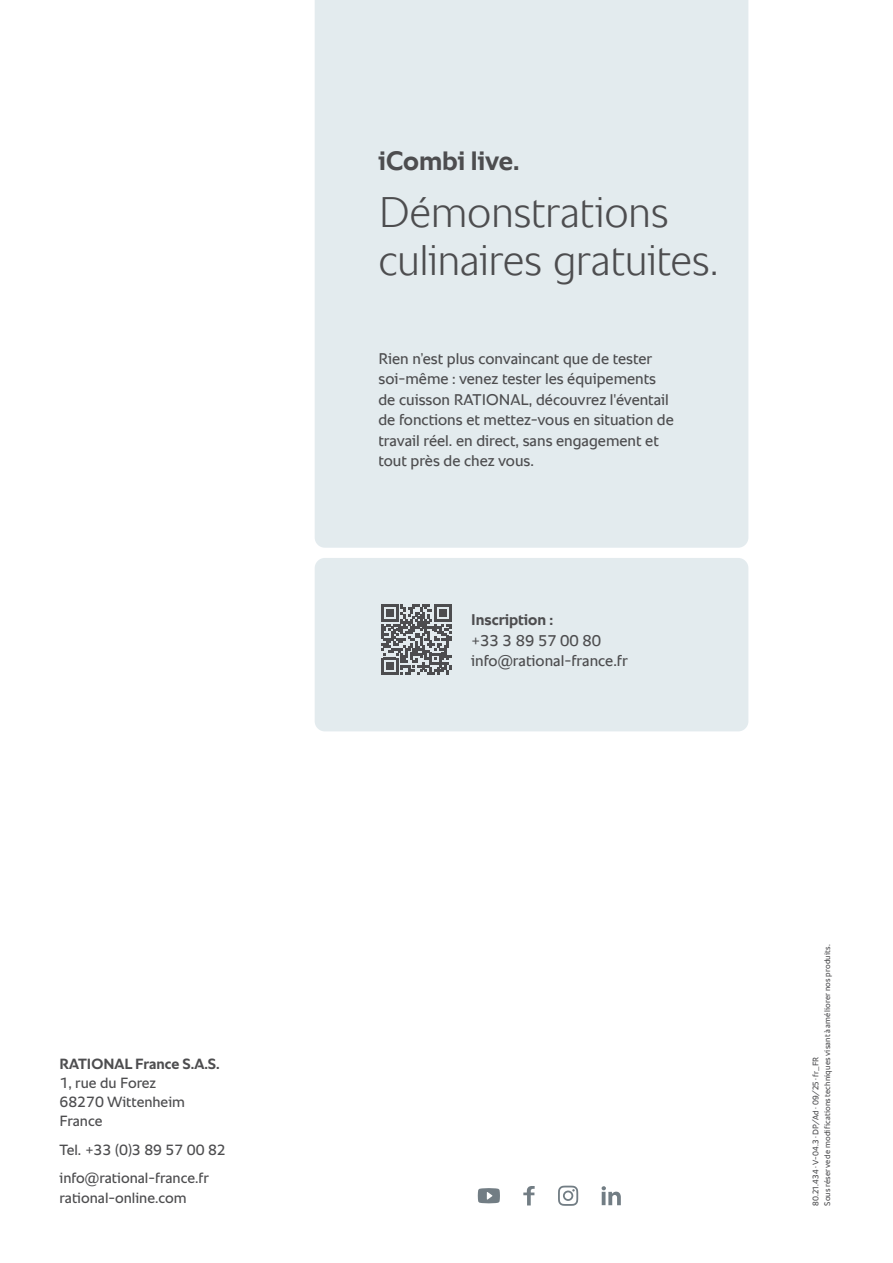
<style>
.page{position:relative;width:893px;height:1263px;background:#fff}
.page>*{position:absolute;margin:0;border:0;box-sizing:border-box;transform-origin:0 0}
.t1{font:300 43.5px/48px "RATIONAL Sans TT";letter-spacing:-.01em;color:#4d4d4f}
.t2{font:700 27px "RATIONAL Sans TT";letter-spacing:-.005em;color:#4d4d4f}
.t3{font:15.75px/20.4px "RATIONAL Sans TT";color:#4d4d4f}
.t4{font:700 15.75px "RATIONAL Sans TT";color:#4d4d4f}
.t5{font:15px/19.2px "RATIONAL Sans TT";color:#4d4d4f}
.t6{font:700 15px "RATIONAL Sans TT";color:#4d4d4f}
.t7{font:8.25px/11.6px "RATIONAL Sans TT";letter-spacing:.02em;color:#4d4d4f}
</style>
<div class="page">
<div style="left:315px;top:0;width:433px;height:548px;background:#e3ebee"></div>
<div style="left:315px;top:558px;width:433px;height:173px;background:#e0e9ed;border-radius:10px"></div>
<svg style="left:478px;top:1188px;width:22px;height:15px"></svg>
<svg style="left:602px;top:1186px;width:19px;height:19px"></svg>
<svg style="left:523px;top:1186px;width:12px;height:19px"></svg>
<svg style="left:558px;top:1185px;width:20px;height:21px"></svg>
<svg style="left:381px;top:605px;width:70px;height:69px"></svg>
<p class="t6" style="left:60px;top:1053px;width:162px">RATIONAL France S.A.S.</p>
<p class="t5" style="left:60px;top:1073px;width:127px">1, rue du Forez<br>68270 Wittenheim<br>France</p>
<p class="t5" style="left:60px;top:1135px;width:168px;line-height:28.7px">Tel. +33 (0)3 89 57 00 82 info@rational-france.fr</p>
<p class="t5" style="left:60px;top:1188px;width:129px">rational-online.com</p>
<h2 class="t2" style="left:378px;top:141px;width:142px">iCombi live.</h2>
<h1 class="t1" style="left:378px;top:188px;width:342px">Démonstrations culinaires gratuites.</h1>
<p class="t3" style="left:378px;top:349px;width:297px">Rien n’est plus convaincant que de tester soi-même : venez tester les équipements de cuisson RATIONAL, découvrez l'éventail de fonctions et mettez-vous en situation de travail réel. en direct, sans engagement et tout près de chez vous.</p>
<p class="t4" style="left:471px;top:609px;width:84px">Inscription :</p>
<p class="t3" style="left:471px;top:630px;width:158px">+33 3 89 57 00 80 info@rational-france.fr</p>
<p class="t7" style="left:810px;top:1206px;width:263px;rotate:-90deg">80.21.434 · V-04.3 · DP/Ad · 09/25 · fr_FR<br>Sous réserve de modifications techniques visant à améliorer nos produits.</p>
</div>
